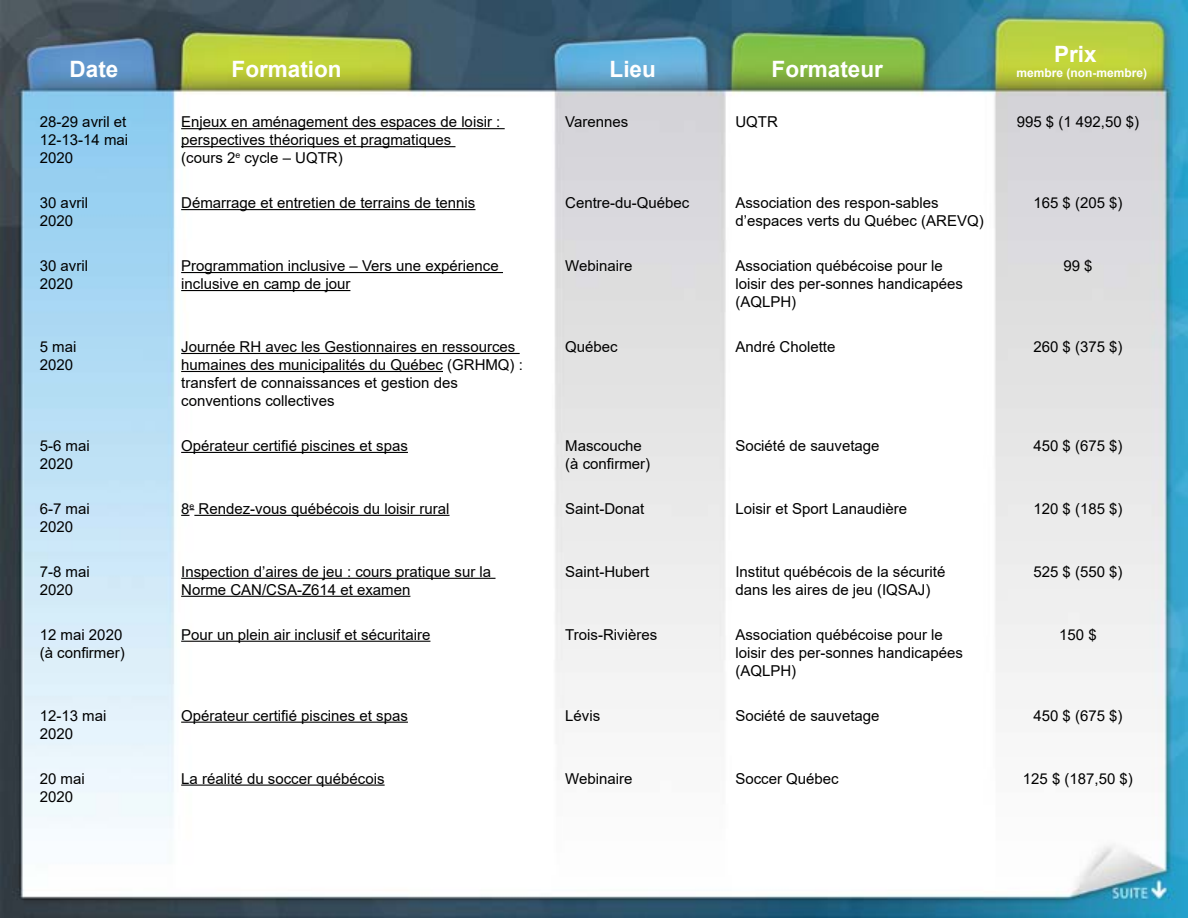
<style>
.page{position:relative;width:1188px;height:918px;background:#fff}
.page>*{position:absolute;margin:0;border:0;box-sizing:border-box;transform-origin:0 0}
.t1{font:700 22.5px "Arial";color:#fff}
.t2{font:15px/18px "Arial";color:#000}
.t3{font:700 12px "Arial";color:#fff}
</style>
<div class="page">
<img style="left:0;top:0;width:1188px;height:918px">
<hr style="left:181px;top:128px;width:324px;height:1px;background:#000">
<hr style="left:181px;top:146px;width:275px;height:1px;background:#000">
<hr style="left:181px;top:209px;width:295px;height:1px;background:#000">
<hr style="left:181px;top:272px;width:322px;height:1px;background:#000">
<hr style="left:181px;top:290px;width:169px;height:1px;background:#000">
<hr style="left:181px;top:353px;width:339px;height:1px;background:#000">
<hr style="left:181px;top:371px;width:262px;height:1px;background:#000">
<hr style="left:181px;top:452px;width:227px;height:1px;background:#000">
<svg style="left:181px;top:509px;width:13px;height:7px"></svg>
<hr style="left:194px;top:515px;width:256px;height:1px;background:#000">
<hr style="left:181px;top:578px;width:315px;height:1px;background:#000">
<hr style="left:181px;top:596px;width:229px;height:1px;background:#000">
<hr style="left:181px;top:641px;width:249px;height:1px;background:#000">
<hr style="left:181px;top:722px;width:227px;height:1px;background:#000">
<hr style="left:181px;top:785px;width:204px;height:1px;background:#000">
<h1 class="t1" style="left:70px;top:53px;width:50px">Date</h1>
<h1 class="t1" style="left:232px;top:53px;width:112px">Formation</h1>
<h1 class="t1" style="left:610px;top:53px;width:48px">Lieu</h1>
<h1 class="t1" style="left:772px;top:53px;width:113px">Formateur</h1>
<h1 class="t1" style="left:1054px;top:39px;width:44px">Prix</h1>
<p class="t3" style="left:1016px;top:65px;width:132px">membre (non-membre)</p>
<p class="t2" style="left:40px;top:113px;width:90px;text-align:justify">28-29 avril et 12-13-14 mai 2020</p>
<p class="t2" style="left:181px;top:113px;width:321px">Enjeux en aménagement des espaces de loisir : perspectives théoriques et pragmatiques<br>(cours 2<sup>e</sup> cycle – UQTR)</p>
<p class="t2" style="left:565px;top:113px;width:65px">Varennes</p>
<p class="t2" style="left:735px;top:113px;width:44px">UQTR</p>
<p class="t2" style="left:1017px;top:113px;width:124px">995 $ (1 492,50 $)</p>
<p class="t2" style="left:40px;top:194px;width:50px">30 avril<br>2020</p>
<p class="t2" style="left:181px;top:194px;width:296px">Démarrage et entretien de terrains de tennis</p>
<p class="t2" style="left:565px;top:194px;width:126px">Centre-du-Québec</p>
<p class="t2" style="left:735px;top:194px;width:250px">Association des respon-sables d’espaces verts du Québec (AREVQ)</p>
<p class="t2" style="left:1033px;top:194px;width:91px">165 $ (205 $)</p>
<p class="t2" style="left:40px;top:257px;width:50px">30 avril<br>2020</p>
<p class="t2" style="left:181px;top:257px;width:319px">Programmation inclusive – Vers une expérience inclusive en camp de jour</p>
<p class="t2" style="left:565px;top:257px;width:69px">Webinaire</p>
<p class="t2" style="left:735px;top:257px;width:229px">Association québécoise pour le loisir des per-sonnes handicapées (AQLPH)</p>
<p class="t2" style="left:1063px;top:257px;width:31px">99 $</p>
<p class="t2" style="left:40px;top:338px;width:38px">5 mai<br>2020</p>
<p class="t2" style="left:181px;top:338px;width:343px">Journée RH avec les Gestionnaires en ressources humaines des municipalités du Québec (GRHMQ) : transfert de connaissances et gestion des conventions collectives</p>
<p class="t2" style="left:565px;top:338px;width:54px">Québec</p>
<p class="t2" style="left:735px;top:338px;width:102px">André Cholette</p>
<p class="t2" style="left:1033px;top:338px;width:91px">260 $ (375 $)</p>
<p class="t2" style="left:40px;top:436px;width:52px">5-6 mai<br>2020</p>
<p class="t2" style="left:181px;top:436px;width:228px">Opérateur certifié piscines et spas</p>
<p class="t2" style="left:565px;top:436px;width:87px">Mascouche (à confirmer)</p>
<p class="t2" style="left:735px;top:436px;width:146px">Société de sauvetage</p>
<p class="t2" style="left:1033px;top:436px;width:91px">450 $ (675 $)</p>
<p class="t2" style="left:40px;top:499px;width:52px">6-7 mai<br>2020</p>
<p class="t2" style="left:181px;top:499px;width:270px">8<sup>e</sup> Rendez-vous québécois du loisir rural</p>
<p class="t2" style="left:565px;top:499px;width:81px">Saint-Donat</p>
<p class="t2" style="left:735px;top:499px;width:173px">Loisir et Sport Lanaudière</p>
<p class="t2" style="left:1033px;top:499px;width:91px">120 $ (185 $)</p>
<p class="t2" style="left:40px;top:562px;width:52px">7-8 mai<br>2020</p>
<p class="t2" style="left:181px;top:562px;width:312px">Inspection d’aires de jeu : cours pratique sur la<br>Norme CAN/CSA-Z614 et examen</p>
<p class="t2" style="left:565px;top:562px;width:86px">Saint-Hubert</p>
<p class="t2" style="left:735px;top:562px;width:212px">Institut québécois de la sécurité dans les aires de jeu (IQSAJ)</p>
<p class="t2" style="left:1033px;top:562px;width:91px">525 $ (550 $)</p>
<p class="t2" style="left:40px;top:625px;width:87px">12 mai 2020 (à confirmer)</p>
<p class="t2" style="left:181px;top:625px;width:251px">Pour un plein air inclusif et sécuritaire</p>
<p class="t2" style="left:565px;top:625px;width:93px">Trois-Rivières</p>
<p class="t2" style="left:735px;top:625px;width:229px">Association québécoise pour le loisir des per-sonnes handicapées (AQLPH)</p>
<p class="t2" style="left:1059px;top:625px;width:39px">150 $</p>
<p class="t2" style="left:40px;top:706px;width:68px">12-13 mai<br>2020</p>
<p class="t2" style="left:181px;top:706px;width:228px">Opérateur certifié piscines et spas</p>
<p class="t2" style="left:565px;top:706px;width:37px">Lévis</p>
<p class="t2" style="left:735px;top:706px;width:146px">Société de sauvetage</p>
<p class="t2" style="left:1033px;top:706px;width:91px">450 $ (675 $)</p>
<p class="t2" style="left:40px;top:769px;width:47px">20 mai<br>2020</p>
<p class="t2" style="left:181px;top:769px;width:205px">La réalité du soccer québécois</p>
<p class="t2" style="left:565px;top:769px;width:69px">Webinaire</p>
<p class="t2" style="left:735px;top:769px;width:105px">Soccer Québec</p>
<p class="t2" style="left:1023px;top:769px;width:112px">125 $ (187,50 $)</p>
</div>
